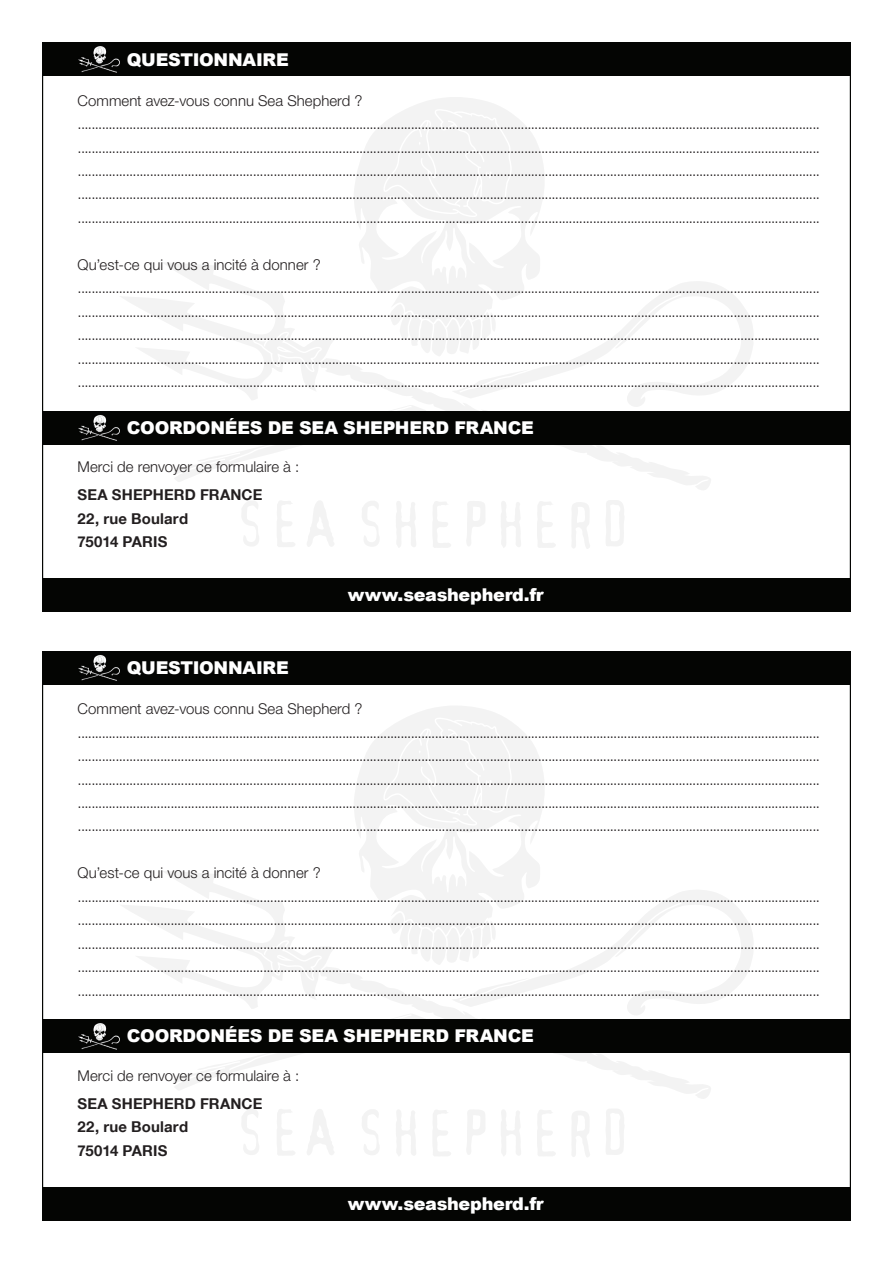
<style>
.page{position:relative;width:893px;height:1263px;background:#fff}
.page>*{position:absolute;margin:0;border:0;box-sizing:border-box;transform-origin:0 0}
.t1{font:900 17.7px "Arial";letter-spacing:-.015em;color:#fff}
.t2{font:300 15px/23.5px "Helvetica Neue LT Std";color:#231f20}
.t3{font:700 15px/23.5px "Helvetica Neue LT Com";letter-spacing:.01em;color:#231f20}
</style>
<div class="page">
<svg style="left:119px;top:97px;width:635px;height:386px"></svg>
<svg style="left:242px;top:501px;width:17px;height:45px"></svg>
<svg style="left:277px;top:501px;width:18px;height:46px"></svg>
<svg style="left:362px;top:501px;width:17px;height:45px"></svg>
<svg style="left:396px;top:501px;width:20px;height:46px"></svg>
<svg style="left:501px;top:501px;width:20px;height:46px"></svg>
<svg style="left:433px;top:501px;width:18px;height:47px"></svg>
<svg style="left:307px;top:501px;width:27px;height:46px"></svg>
<svg style="left:467px;top:501px;width:18px;height:45px"></svg>
<svg style="left:537px;top:501px;width:18px;height:47px"></svg>
<svg style="left:572px;top:502px;width:18px;height:47px"></svg>
<svg style="left:606px;top:500px;width:18px;height:46px"></svg>
<div style="left:43px;top:578px;width:807px;height:34px;background:#040503"></div>
<div style="left:43px;top:43px;width:807px;height:33px;background:#040503"></div>
<img style="left:78px;top:46px;width:42px;height:27px">
<div style="left:43px;top:411px;width:807px;height:33px;background:#040503"></div>
<img style="left:78px;top:415px;width:42px;height:26px">
<svg style="left:121px;top:706px;width:632px;height:385px"></svg>
<svg style="left:242px;top:1109px;width:17px;height:46px"></svg>
<svg style="left:277px;top:1109px;width:18px;height:46px"></svg>
<svg style="left:362px;top:1110px;width:17px;height:45px"></svg>
<svg style="left:396px;top:1110px;width:20px;height:46px"></svg>
<svg style="left:501px;top:1110px;width:20px;height:46px"></svg>
<svg style="left:433px;top:1110px;width:18px;height:46px"></svg>
<svg style="left:307px;top:1109px;width:27px;height:46px"></svg>
<svg style="left:467px;top:1110px;width:18px;height:45px"></svg>
<svg style="left:537px;top:1110px;width:19px;height:46px"></svg>
<svg style="left:572px;top:1111px;width:18px;height:46px"></svg>
<svg style="left:606px;top:1109px;width:18px;height:46px"></svg>
<div style="left:43px;top:1187px;width:807px;height:33px;background:#040503"></div>
<div style="left:43px;top:651px;width:807px;height:34px;background:#040503"></div>
<img style="left:78px;top:655px;width:42px;height:26px">
<div style="left:43px;top:1019px;width:807px;height:34px;background:#040503"></div>
<img style="left:78px;top:1023px;width:42px;height:27px">
<p class="t1" style="left:127px;top:46px;width:163px">QUESTIONNAIRE</p>
<p class="t2" style="left:78px;top:88px;width:744px">Comment avez-vous connu Sea Shepherd ? ........................................................................................................................................................................................................................ ........................................................................................................................................................................................................................ ........................................................................................................................................................................................................................ ........................................................................................................................................................................................................................ ........................................................................................................................................................................................................................</p>
<p class="t2" style="left:78px;top:252px;width:744px">Qu’est-ce qui vous a incité à donner ? ........................................................................................................................................................................................................................ ........................................................................................................................................................................................................................ ........................................................................................................................................................................................................................ ........................................................................................................................................................................................................................ ........................................................................................................................................................................................................................</p>
<p class="t1" style="left:127px;top:415px;width:408px">COORDONÉES DE SEA SHEPHERD FRANCE</p>
<p class="t2" style="left:78px;top:455px;width:223px">Merci de renvoyer ce formulaire à :</p>
<p class="t3" style="left:78px;top:483px;width:186px">SEA SHEPHERD FRANCE<br>22, rue Boulard<br>75014 PARIS</p>
<p class="t1" style="left:348px;top:582px;width:197px">www.seashepherd.fr</p>
<p class="t1" style="left:127px;top:655px;width:163px">QUESTIONNAIRE</p>
<p class="t2" style="left:78px;top:697px;width:744px">Comment avez-vous connu Sea Shepherd ? ........................................................................................................................................................................................................................ ........................................................................................................................................................................................................................ ........................................................................................................................................................................................................................ ........................................................................................................................................................................................................................ ........................................................................................................................................................................................................................</p>
<p class="t2" style="left:78px;top:861px;width:744px">Qu’est-ce qui vous a incité à donner ? ........................................................................................................................................................................................................................ ........................................................................................................................................................................................................................ ........................................................................................................................................................................................................................ ........................................................................................................................................................................................................................ ........................................................................................................................................................................................................................</p>
<p class="t1" style="left:127px;top:1023px;width:408px">COORDONÉES DE SEA SHEPHERD FRANCE</p>
<p class="t2" style="left:78px;top:1063px;width:223px">Merci de renvoyer ce formulaire à :</p>
<p class="t3" style="left:78px;top:1091px;width:186px">SEA SHEPHERD FRANCE<br>22, rue Boulard<br>75014 PARIS</p>
<p class="t1" style="left:348px;top:1191px;width:197px">www.seashepherd.fr</p>
</div>
